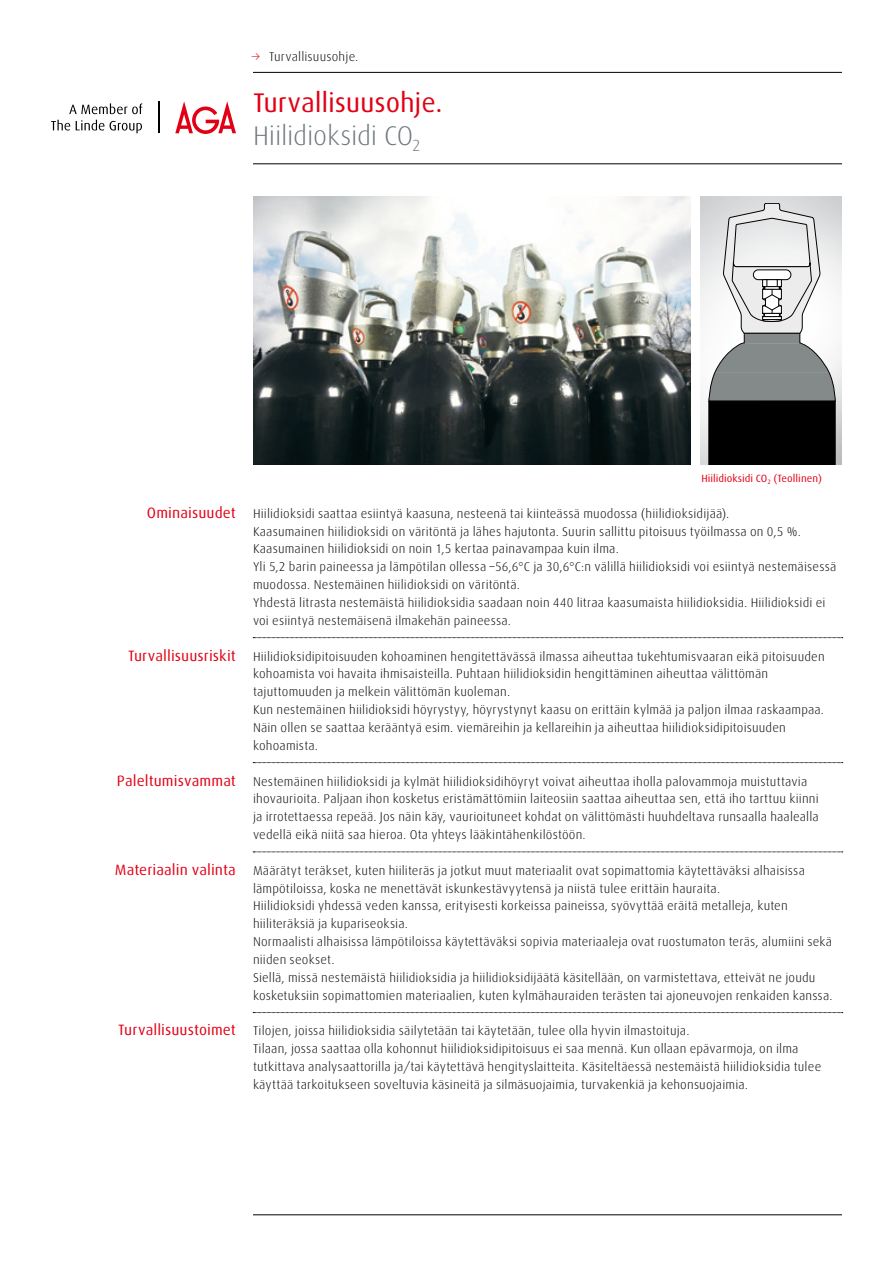
<style>
.page{position:relative;width:893px;height:1263px;background:#fff}
.page>*{position:absolute;margin:0;border:0;box-sizing:border-box;transform-origin:0 0}
.Headline__communicat{font:27px "Linde Dax OT";letter-spacing:-.005em;color:#e20015}
.Headline__communicat-2{font:300 27px "Linde Dax OT";letter-spacing:-.01em;color:#70777b}
.Subtitle__10_pt_-_Re{font:15px "Linde Dax OT";letter-spacing:.005em;color:#e20015}
.Copy_text{font:300 12.75px/17.9px "Linde Dax OT";letter-spacing:.01em;color:#000}
.RB_Datasheet_Author{font:300 12.75px "Linde Dax OT";letter-spacing:.01em;color:#000}
.Captions{font:10.5px "Linde Dax OT";color:#e20015}
.s1{color:#e20015}
</style>
<div class="page">
<hr style="left:253px;top:72px;width:589px;height:1px;background:#000">
<hr style="left:253px;top:163px;width:589px;height:1px;background:#000">
<svg style="left:253px;top:637px;width:590px;height:1px"></svg>
<svg style="left:253px;top:762px;width:590px;height:1px"></svg>
<svg style="left:253px;top:852px;width:590px;height:1px"></svg>
<svg style="left:253px;top:1012px;width:590px;height:1px"></svg>
<img style="left:253px;top:196px;width:438px;height:268px">
<hr style="left:158px;top:101px;width:1px;height:32px;background:#000">
<svg style="left:175px;top:101px;width:61px;height:33px"></svg>
<svg style="left:69px;top:103px;width:73px;height:11px"></svg>
<svg style="left:51px;top:120px;width:19px;height:10px"></svg>
<svg style="left:76px;top:120px;width:66px;height:13px"></svg>
<hr style="left:253px;top:1214px;width:589px;height:1px;background:#000">
<svg style="left:708px;top:203px;width:128px;height:261px"></svg>
<p class="RB_Datasheet_Author" style="left:251px;top:48px;width:109px"><span class="s1">→</span> Turvallisuusohje.</p>
<p class="Headline__communicat" style="left:253px;top:86px;width:191px">Turvallisuusohje.</p>
<p class="Headline__communicat-2" style="left:253px;top:118px;width:169px">Hiilidioksidi CO<sub>2</sub></p>
<p class="Subtitle__10_pt_-_Re" style="left:147px;top:503px;width:91px">Ominaisuudet</p>
<p class="Subtitle__10_pt_-_Re" style="left:128px;top:646px;width:109px">Turvallisuusriskit</p>
<p class="Subtitle__10_pt_-_Re" style="left:117px;top:770px;width:121px">Paleltumisvammat</p>
<p class="Subtitle__10_pt_-_Re" style="left:115px;top:860px;width:122px">Materiaalin valinta</p>
<p class="Subtitle__10_pt_-_Re" style="left:118px;top:1020px;width:119px">Turvallisuustoimet</p>
<p class="Captions" style="left:701px;top:471px;width:122px">Hiilidioksidi CO<sub>2</sub> (Teollinen)</p>
<p class="Copy_text" style="left:253px;top:504px;width:478px">Hiilidioksidi saattaa esiintyä kaasuna, nesteenä tai kiinteässä muodossa (hiilidioksidijää).</p>
<p class="Copy_text" style="left:253px;top:522px;width:549px">Kaasumainen hiilidioksidi on väritöntä ja lähes hajutonta. Suurin sallittu pitoisuus työilmassa on 0,5 %.<br>Kaasumainen hiilidioksidi on noin 1,5 kertaa painavampaa kuin ilma.</p>
<p class="Copy_text" style="left:253px;top:557px;width:585px">Yli 5,2 barin paineessa ja lämpötilan ollessa –56,6°C ja 30,6°C:n välillä hiilidioksidi voi esiintyä nestemäisessä muodossa. Nestemäinen hiilidioksidi on väritöntä.</p>
<p class="Copy_text" style="left:253px;top:593px;width:574px">Yhdestä litrasta nestemäistä hiilidioksidia saadaan noin 440 litraa kaasumaista hiilidioksidia. Hiilidioksidi ei voi esiintyä nestemäisenä ilmakehän paineessa.</p>
<p class="Copy_text" style="left:253px;top:647px;width:573px">Hiilidioksidipitoisuuden kohoaminen hengitettävässä ilmassa aiheuttaa tukehtumisvaaran eikä pitoisuuden kohoamista voi havaita ihmisaisteilla. Puhtaan hiilidioksidin hengittäminen aiheuttaa välittömän tajuttomuuden ja melkein välittömän kuoleman.</p>
<p class="Copy_text" style="left:253px;top:700px;width:573px">Kun nestemäinen hiilidioksidi höyrystyy, höyrystynyt kaasu on erittäin kylmää ja paljon ilmaa raskaampaa.<br>Näin ollen se saattaa kerääntyä esim. viemäreihin ja kellareihin ja aiheuttaa hiilidioksidipitoisuuden kohoamista.</p>
<p class="Copy_text" style="left:253px;top:772px;width:567px">Nestemäinen hiilidioksidi ja kylmät hiilidioksidihöyryt voivat aiheuttaa iholla palovammoja muistuttavia ihovaurioita. Paljaan ihon kosketus eristämättömiin laiteosiin saattaa aiheuttaa sen, että iho tarttuu kiinni ja irrotettaessa repeää. Jos näin käy, vaurioituneet kohdat on välittömästi huuhdeltava runsaalla haalealla vedellä eikä niitä saa hieroa. Ota yhteys lääkintähenkilöstöön.</p>
<p class="Copy_text" style="left:253px;top:861px;width:553px">Määrätyt teräkset, kuten hiiliteräs ja jotkut muut materiaalit ovat sopimattomia käytettäväksi alhaisissa lämpötiloissa, koska ne menettävät iskunkestävyytensä ja niistä tulee erittäin hauraita.</p>
<p class="Copy_text" style="left:253px;top:897px;width:536px">Hiilidioksidi yhdessä veden kanssa, erityisesti korkeissa paineissa, syövyttää eräitä metalleja, kuten hiiliteräksiä ja kupariseoksia.</p>
<p class="Copy_text" style="left:253px;top:932px;width:581px">Normaalisti alhaisissa lämpötiloissa käytettäväksi sopivia materiaaleja ovat ruostumaton teräs, alumiini sekä niiden seokset.</p>
<p class="Copy_text" style="left:253px;top:968px;width:581px">Siellä, missä nestemäistä hiilidioksidia ja hiilidioksidijäätä käsitellään, on varmistettava, etteivät ne joudu kosketuksiin sopimattomien materiaalien, kuten kylmähauraiden terästen tai ajoneuvojen renkaiden kanssa.</p>
<p class="Copy_text" style="left:253px;top:1022px;width:438px">Tilojen, joissa hiilidioksidia säilytetään tai käytetään, tulee olla hyvin ilmastoituja.</p>
<p class="Copy_text" style="left:253px;top:1039px;width:570px">Tilaan, jossa saattaa olla kohonnut hiilidioksidipitoisuus ei saa mennä. Kun ollaan epävarmoja, on ilma tutkittava analysaattorilla ja/tai käytettävä hengityslaitteita. Käsiteltäessä nestemäistä hiilidioksidia tulee käyttää tarkoitukseen soveltuvia käsineitä ja silmäsuojaimia, turvakenkiä ja kehonsuojaimia.</p>
</div>
